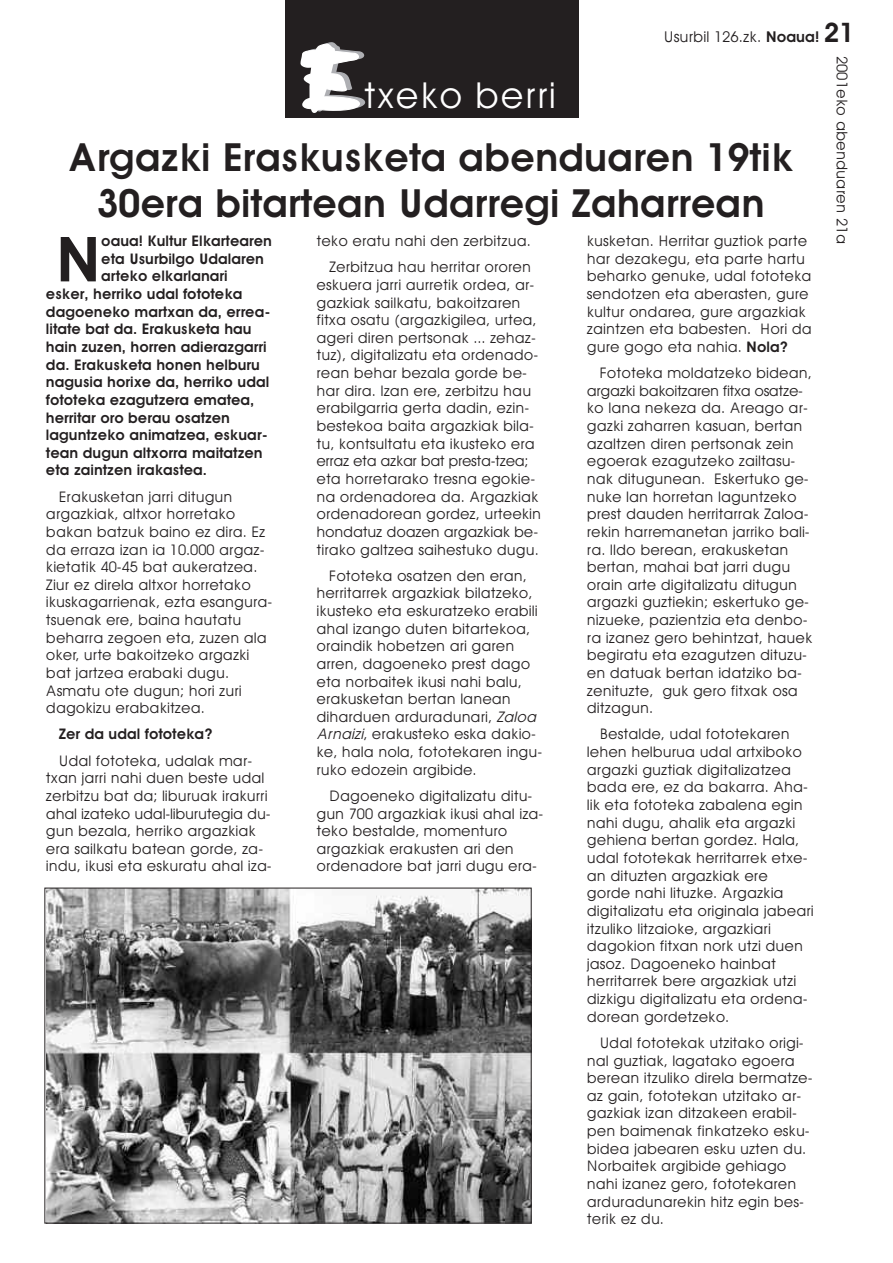
<style>
.page{position:relative;width:893px;height:1263px;background:#fff}
.page>*{position:absolute;margin:0;border:0;box-sizing:border-box;transform-origin:0 0}
.t1{font:600 62.4px "Avant Garde";color:#231f20}
.t2{font:600 39px/46.8px "Avant Garde";color:#231f20;text-align:center}
.t3{font:36px "Avant Garde";letter-spacing:.03em;color:#fff}
.t4{font:15px "Avant Garde";color:#231f20}
.t5{font:14.7px/17.7px "Avant Garde";color:#231f20}
.t6{font:600 14.7px "Avant Garde";color:#231f20}
.s1{font-weight:600}
.s2{font-weight:600;font-size:27px}
.s3{font-style:italic}
</style>
<div class="page">
<div style="left:285px;top:0;width:293px;height:118px;background:#231f20"></div>
<svg style="left:300px;top:42px;width:66px;height:71px"></svg>
<img style="left:47px;top:890px;width:483px;height:331px">
<div style="left:44px;top:888px;width:488px;height:335px;border:1px solid #231f20"></div>
<p class="t4" style="left:664px;top:28px;width:192px">Usurbil 126.zk. <span class="s1">Noaua!</span> <span class="s2">21</span></p>
<h3 class="t3" style="left:364px;top:75px;width:194px">txeko berri</h3>
<h2 class="t2" style="left:68px;top:134px;width:727px">Argazki Eraskusketa abenduaren 19tik<br>30era bitartean Udarregi Zaharrean</h2>
<h1 class="t1" style="left:55px;top:223px;width:48px">N</h1>
<p class="t6" style="left:101px;top:232px;width:172px">oaua! Kultur Elkartearen</p>
<p class="t6" style="left:101px;top:250px;width:164px">eta Usurbilgo Udalaren</p>
<p class="t6" style="left:101px;top:268px;width:128px">arteko elkarlanari</p>
<p class="t6" style="left:46px;top:285px;width:198px">esker, herriko udal fototeka</p>
<p class="t6" style="left:46px;top:303px;width:226px">dagoeneko martxan da, errea-</p>
<p class="t6" style="left:46px;top:321px;width:207px">litate bat da. Erakusketa hau</p>
<p class="t6" style="left:46px;top:338px;width:222px">hain zuzen, horren adierazgarri</p>
<p class="t6" style="left:46px;top:356px;width:216px">da. Erakusketa honen helburu</p>
<p class="t6" style="left:46px;top:374px;width:225px">nagusia horixe da, herriko udal</p>
<p class="t6" style="left:46px;top:391px;width:210px">fototeka ezagutzera ematea,</p>
<p class="t6" style="left:46px;top:409px;width:186px">herritar oro berau osatzen</p>
<p class="t6" style="left:46px;top:426px;width:223px">laguntzeko animatzea, eskuar-</p>
<p class="t6" style="left:46px;top:444px;width:218px">tean dugun altxorra maitatzen</p>
<p class="t6" style="left:46px;top:462px;width:163px">eta zaintzen irakastea.</p>
<p class="t5" style="left:46px;top:488px;width:228px;text-indent:13px">Erakusketan jarri ditugun argazkiak, altxor horretako bakan batzuk baino ez dira. Ez da erraza izan ia 10.000 argaz&shy;kietatik 40-45 bat aukeratzea.<br>Ziur ez direla altxor horretako ikuskagarrienak, ezta esangura&shy;tsuenak ere, baina hautatu beharra zegoen eta, zuzen ala oker, urte bakoitzeko argazki bat jartzea erabaki dugu.<br>Asmatu ote dugun; hori zuri dagokizu erabakitzea.</p>
<p class="t6" style="left:59px;top:726px;width:155px">Zer da udal fototeka?</p>
<p class="t5" style="left:46px;top:752px;width:227px;text-indent:13px">Udal fototeka, udalak mar&shy;txan jarri nahi duen beste udal zerbitzu bat da; liburuak irakurri ahal izateko udal-liburutegia du&shy;gun bezala, herriko argazkiak era sailkatu batean gorde, za&shy;indu, ikusi eta eskuratu ahal iza-</p>
<p class="t5" style="left:316px;top:228px;width:216px;line-height:26.1px;text-align:right">teko eratu nahi den zerbitzua.<br>Zerbitzua hau herritar ororen</p>
<p class="t5" style="left:316px;top:276px;width:226px">eskuera jarri aurretik ordea, ar&shy;gazkiak sailkatu, bakoitzaren fitxa osatu (argazkigilea, urtea, ageri diren pertsonak ... zehaz&shy;tuz), digitalizatu eta ordenado&shy;rean behar bezala gorde be&shy;har dira. Izan ere, zerbitzu hau erabilgarria gerta dadin, ezin&shy;bestekoa baita argazkiak bila&shy;tu, kontsultatu eta ikusteko era erraz eta azkar bat presta-tzea; eta horretarako tresna egokie&shy;na ordenadorea da. Argazkiak ordenadorean gordez, urteekin hondatuz doazen argazkiak be&shy;tirako galtzea saihestuko dugu.</p>
<p class="t5" style="left:316px;top:567px;width:227px;text-indent:13px">Fototeka osatzen den eran, herritarrek argazkiak bilatzeko, ikusteko eta eskuratzeko erabili ahal izango duten bitartekoa, oraindik hobetzen ari garen arren, dagoeneko prest dago eta norbaitek ikusi nahi balu, erakusketan bertan lanean diharduen arduradunari, <span class="s3">Zaloa<br>Arnaizi</span>, erakusteko eska dakio&shy;ke, hala nola, fototekaren ingu&shy;ruko edozein argibide.</p>
<p class="t5" style="left:316px;top:787px;width:229px;text-indent:13px">Dagoeneko digitalizatu ditu&shy;gun 700 argazkiak ikusi ahal iza&shy;teko bestalde, momenturo argazkiak erakusten ari den ordenadore bat jarri dugu era-</p>
<p class="t5" style="left:587px;top:232px;width:227px">kusketan. Herritar guztiok parte har dezakegu, eta parte hartu beharko genuke, udal fototeka sendotzen eta aberasten, gure kultur ondarea, gure argazkiak zaintzen eta babesten. Hori da gure gogo eta nahia. <span class="s1">Nola?</span></p>
<p class="t5" style="left:587px;top:364px;width:227px;text-indent:13px">Fototeka moldatzeko bidean, argazki bakoitzaren fitxa osatze&shy;ko lana nekeza da. Areago ar&shy;gazki zaharren kasuan, bertan azaltzen diren pertsonak zein egoerak ezagutzeko zailtasu&shy;nak ditugunean. Eskertuko ge&shy;nuke lan horretan laguntzeko prest dauden herritarrak Zaloa&shy;rekin harremanetan jarriko bali&shy;ra. Ildo berean, erakusketan bertan, mahai bat jarri dugu orain arte digitalizatu ditugun argazki guztiekin; eskertuko ge&shy;nizueke, pazientzia eta denbo&shy;ra izanez gero behintzat, hauek begiratu eta ezagutzen dituzu&shy;en datuak bertan idatziko ba&shy;zenituzte, guk gero fitxak osa ditzagun.</p>
<p class="t5" style="left:587px;top:725px;width:228px;text-indent:13px">Bestalde, udal fototekaren lehen helburua udal artxiboko argazki guztiak digitalizatzea bada ere, ez da bakarra. Aha&shy;lik eta fototeka zabalena egin nahi dugu, ahalik eta argazki gehiena bertan gordez. Hala, udal fototekak herritarrek etxe&shy;an dituzten argazkiak ere gorde nahi lituzke. Argazkia digitalizatu eta originala jabeari itzuliko litzaioke, argazkiari dagokion fitxan nork utzi duen jasoz. Dagoeneko hainbat herritarrek bere argazkiak utzi dizkigu digitalizatu eta ordena&shy;dorean gordetzeko.</p>
<p class="t5" style="left:587px;top:1034px;width:227px;text-indent:13px">Udal fototekak utzitako origi&shy;nal guztiak, lagatako egoera berean itzuliko direla bermatze&shy;az gain, fototekan utzitako ar&shy;gazkiak izan ditzakeen erabil&shy;pen baimenak finkatzeko esku&shy;bidea jabearen esku uzten du.<br>Norbaitek argibide gehiago nahi izanez gero, fototekaren arduradunarekin hitz egin bes&shy;terik ez du.</p>
<p class="t4" style="left:851px;top:56px;width:190px;rotate:90deg">2001eko abenduaren 21a</p>
</div>
